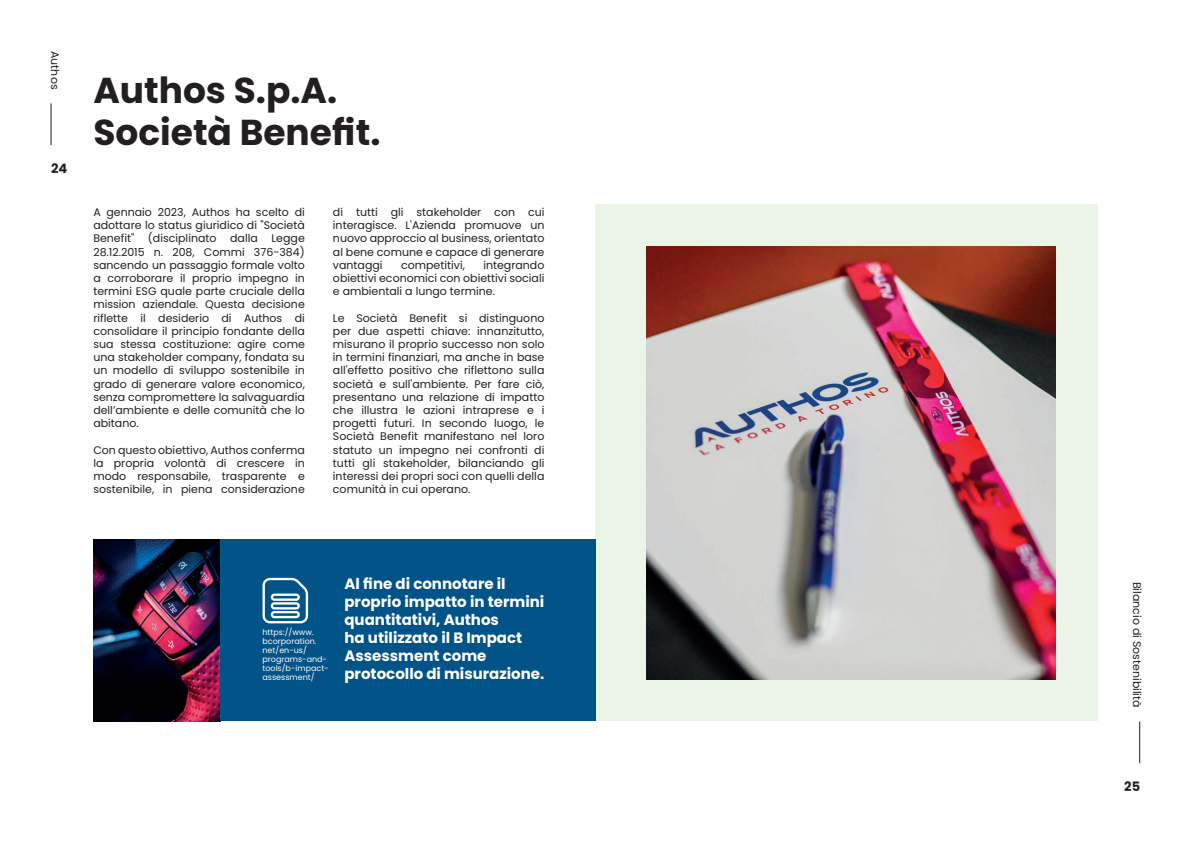
<style>
.page{position:relative;width:1191px;height:842px;background:#fff}
.page>*{position:absolute;margin:0;border:0;box-sizing:border-box;transform-origin:0 0}
.t1{font:700 36px/42px "Poppins";color:#231f20}
.t2{font:700 15px/18px "Poppins";color:#fff}
.t3{font:700 13px "Poppins";color:#231f20}
.t4{font:11px/13.2px "Poppins";color:#231f20;text-align:justify}
.t5{font:8px/9px "Poppins";color:#fff}
</style>
<div class="page">
<div style="left:595px;top:204px;width:502px;height:517px;background:#eaf5e8"></div>
<img style="left:646px;top:246px;width:409px;height:433px">
<img style="left:93px;top:540px;width:127px;height:181px">
<hr style="left:51px;top:103px;width:1px;height:42px;background:#231f20">
<hr style="left:1139px;top:721px;width:1px;height:42px;background:#231f20">
<div style="left:220px;top:540px;width:375px;height:181px;background:#015388"></div>
<svg style="left:262px;top:578px;width:46px;height:45px"></svg>
<p class="t4" style="left:61px;top:51px;width:40px;rotate:90deg">Authos</p>
<p class="t3" style="left:51px;top:161px;width:18px">24</p>
<h1 class="t1" style="left:93px;top:70px;width:289px">Authos S.p.A.<br>Società Benefit.</h1>
<p class="t4" style="left:93px;top:206px;width:213px">A gennaio 2023, Authos ha scelto di adottare lo status giuridico di "Società Benefit" (disciplinato dalla Legge 28.12.2015 n. 208, Commi 376-384) sancendo un passaggio formale volto a corroborare il proprio impegno in termini ESG quale parte cruciale della mission aziendale. Questa decisione riflette il desiderio di Authos di consolidare il principio fondante della sua stessa costituzione: agire come una stakeholder company, fondata su un modello di sviluppo sostenibile in grado di generare valore economico, senza compromettere la salvaguardia dell’ambiente e delle comunità che lo abitano.</p>
<p class="t4" style="left:93px;top:443px;width:213px">Con questo obiettivo, Authos conferma la propria volontà di crescere in modo responsabile, trasparente e sostenibile, in piena considerazione</p>
<p class="t4" style="left:333px;top:206px;width:213px">di tutti gli stakeholder con cui interagisce. L'Azienda promuove un nuovo approccio al business, orientato al bene comune e capace di generare vantaggi</p>
<p class="t4" style="left:333px;top:258px;width:213px;text-indent:150px">integrando obiettivi economici con obiettivi sociali e ambientali a lungo termine.</p>
<p class="t4" style="left:333px;top:311px;width:213px">Le Società Benefit si distinguono per due aspetti chiave: innanzitutto, misurano il proprio successo non solo in termini finanziari, ma anche in base all'effetto positivo che riflettono sulla società e sull'ambiente. Per fare ciò, presentano una relazione di impatto che illustra le azioni intraprese e i progetti futuri. In secondo luogo, le Società Benefit manifestano nel loro statuto un impegno nei confronti di tutti gli stakeholder, bilanciando gli interessi dei propri soci con quelli della comunità in cui operano.</p>
<p class="t4" style="left:401px;top:258px;width:65px">competitivi,</p>
<p class="t5" style="left:262px;top:628px;width:68px">https://www. bcorporation. net/en-us/ programs-and&shy;tools/b-impact&shy;assessment/</p>
<h2 class="t2" style="left:344px;top:575px;width:201px">Al fine di connotare il proprio impatto in termini quantitativi, Authos<br>ha utilizzato il B Impact<br>Assessment come protocollo di misurazione.</h2>
<p class="t4" style="left:1143px;top:582px;width:127px;rotate:90deg">Bilancio di Sostenibilità</p>
<p class="t3" style="left:1124px;top:779px;width:17px">25</p>
</div>
